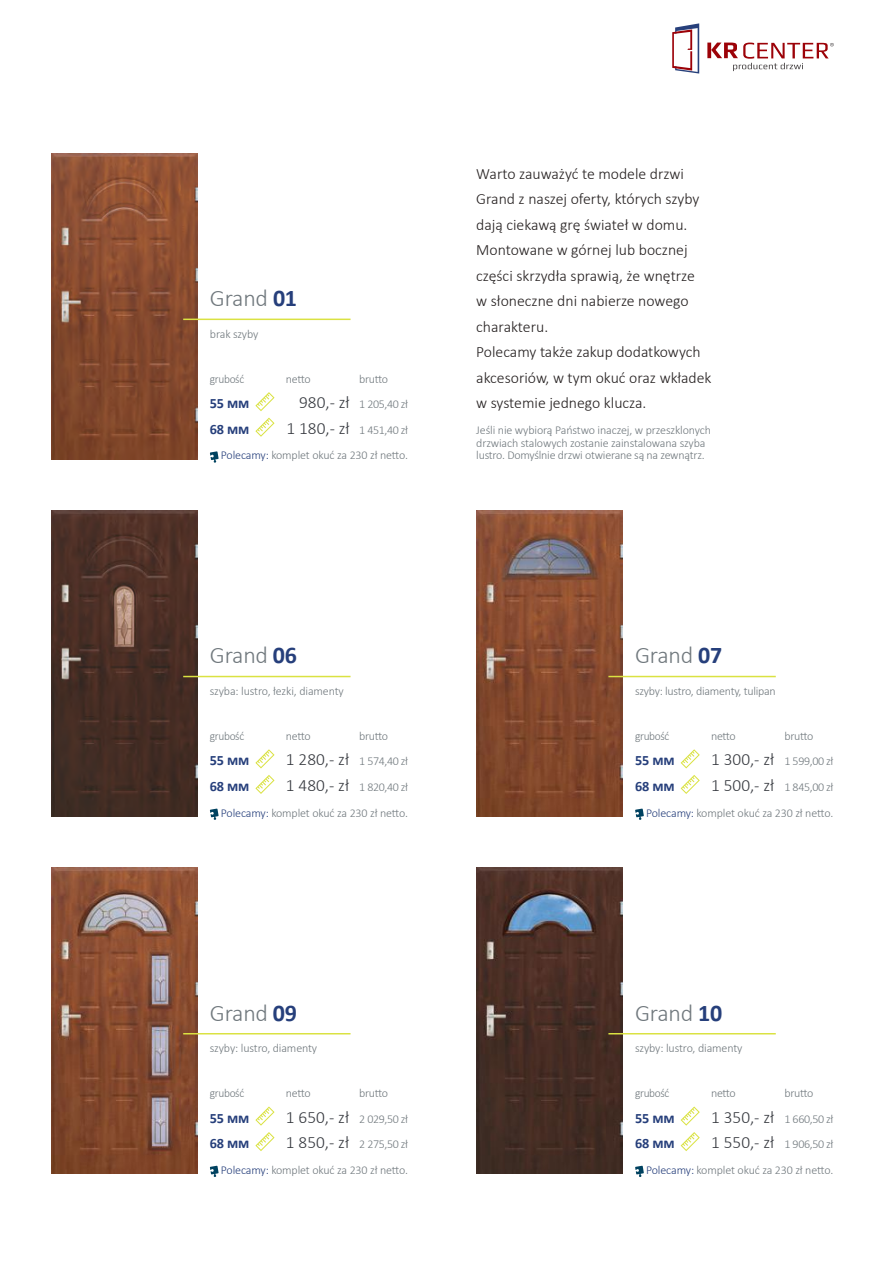
<style>
.page{position:relative;width:893px;height:1263px;background:#fff}
.page>*{position:absolute;margin:0;border:0;box-sizing:border-box;transform-origin:0 0}
.t1{font:300 24px "Calibri";letter-spacing:-.01em;color:#70787d}
.t2{font:300 17.25px "Calibri";color:#36393f}
.t3{font:300 15.75px/25.5px "Calibri";color:#241f1f}
.t4{font:700 14.25px "Calibri";letter-spacing:-.01em;color:#263f7b}
.t5{font:300 12px/12.6px "Calibri";letter-spacing:-.015em;color:#70787d}
.t6{font:300 12px "Calibri";letter-spacing:-.015em;color:#70787d;scale:.95 1}
.s1{font-weight:700;color:#263f7b}
.s2{color:#263f7b}
</style>
<div class="page">
<svg style="left:672px;top:23px;width:27px;height:51px"></svg>
<svg style="left:707px;top:43px;width:126px;height:28px"></svg>
<img style="left:476px;top:510px;width:146px;height:306px">
<img style="left:51px;top:510px;width:146px;height:306px">
<img style="left:476px;top:867px;width:146px;height:307px">
<img style="left:51px;top:867px;width:146px;height:307px">
<hr style="left:608px;top:676px;width:168px;height:1px;background:#dae242">
<hr style="left:183px;top:676px;width:168px;height:1px;background:#dae242">
<hr style="left:608px;top:1033px;width:168px;height:1px;background:#dae242">
<hr style="left:183px;top:1033px;width:168px;height:1px;background:#dae242">
<img style="left:51px;top:153px;width:146px;height:306px">
<hr style="left:183px;top:319px;width:168px;height:1px;background:#dae242">
<svg style="left:255px;top:1106px;width:20px;height:20px"></svg>
<svg style="left:255px;top:749px;width:20px;height:19px"></svg>
<svg style="left:255px;top:392px;width:20px;height:19px"></svg>
<svg style="left:681px;top:1106px;width:19px;height:20px"></svg>
<svg style="left:681px;top:749px;width:19px;height:19px"></svg>
<svg style="left:255px;top:1132px;width:20px;height:19px"></svg>
<svg style="left:255px;top:775px;width:20px;height:19px"></svg>
<svg style="left:255px;top:418px;width:20px;height:19px"></svg>
<svg style="left:681px;top:1132px;width:19px;height:19px"></svg>
<svg style="left:681px;top:775px;width:19px;height:19px"></svg>
<svg style="left:210px;top:1166px;width:9px;height:11px"></svg>
<svg style="left:635px;top:1166px;width:9px;height:11px"></svg>
<svg style="left:635px;top:809px;width:9px;height:11px"></svg>
<svg style="left:210px;top:451px;width:9px;height:12px"></svg>
<svg style="left:210px;top:809px;width:9px;height:11px"></svg>
<h1 class="t1" style="left:210px;top:283px;width:89px">Grand <span class="s1">01</span></h1>
<p class="t5" style="left:210px;top:327px;width:50px">brak szyby</p>
<p class="t6" style="left:210px;top:371px;width:38px">grubość</p>
<p class="t5" style="left:286px;top:372px;width:26px">netto</p>
<p class="t5" style="left:359px;top:372px;width:30px">brutto</p>
<p class="t4" style="left:210px;top:393px;width:41px">55 mm</p>
<h2 class="t2" style="left:299px;top:392px;width:52px">980,- zł</h2>
<p class="t5" style="left:359px;top:398px;width:50px">1 205,40 zł</p>
<p class="t4" style="left:210px;top:419px;width:41px">68 mm</p>
<h2 class="t2" style="left:287px;top:417px;width:65px">1 180,- zł</h2>
<p class="t5" style="left:359px;top:423px;width:50px">1 451,40 zł</p>
<p class="t5" style="left:221px;top:449px;width:189px"><span class="s2">Polecamy:</span> komplet okuć za 230 zł netto.</p>
<p class="t3" style="left:476px;top:160px;width:237px">Warto zauważyć te modele drzwi<br>Grand z naszej oferty, których szyby dają ciekawą grę świateł w domu.<br>Montowane w górnej lub bocznej części skrzydła sprawią, że wnętrze<br>w słoneczne dni nabierze nowego charakteru.<br>Polecamy także zakup dodatkowych akcesoriów, w tym okuć oraz wkładek w systemie jednego klucza.</p>
<p class="t5" style="left:476px;top:424px;width:236px">Jeśli nie wybiorą Państwo inaczej, w przeszklonych drzwiach stalowych zostanie zainstalowana szyba lustro. Domyślnie drzwi otwierane są na zewnątrz.</p>
<h1 class="t1" style="left:210px;top:640px;width:89px">Grand <span class="s1">06</span></h1>
<h1 class="t1" style="left:635px;top:640px;width:89px">Grand <span class="s1">07</span></h1>
<p class="t5" style="left:210px;top:684px;width:135px">szyba: lustro, łezki, diamenty</p>
<p class="t5" style="left:635px;top:684px;width:142px">szyby: lustro, diamenty, tulipan</p>
<p class="t6" style="left:210px;top:728px;width:38px">grubość</p>
<p class="t5" style="left:286px;top:729px;width:26px">netto</p>
<p class="t5" style="left:359px;top:729px;width:30px">brutto</p>
<p class="t6" style="left:635px;top:728px;width:38px">grubość</p>
<p class="t5" style="left:711px;top:729px;width:26px">netto</p>
<p class="t5" style="left:784px;top:729px;width:30px">brutto</p>
<p class="t4" style="left:210px;top:751px;width:41px">55 mm</p>
<h2 class="t2" style="left:286px;top:749px;width:65px">1 280,- zł</h2>
<p class="t5" style="left:359px;top:755px;width:50px">1 574,40 zł</p>
<p class="t4" style="left:635px;top:751px;width:41px">55 mm</p>
<h2 class="t2" style="left:711px;top:749px;width:65px">1 300,- zł</h2>
<p class="t5" style="left:784px;top:755px;width:50px">1 599,00 zł</p>
<p class="t4" style="left:210px;top:776px;width:41px">68 mm</p>
<h2 class="t2" style="left:286px;top:774px;width:65px">1 480,- zł</h2>
<p class="t5" style="left:359px;top:780px;width:50px">1 820,40 zł</p>
<p class="t4" style="left:635px;top:776px;width:41px">68 mm</p>
<h2 class="t2" style="left:711px;top:774px;width:65px">1 500,- zł</h2>
<p class="t5" style="left:784px;top:780px;width:50px">1 845,00 zł</p>
<p class="t5" style="left:221px;top:806px;width:189px"><span class="s2">Polecamy:</span> komplet okuć za 230 zł netto.</p>
<p class="t5" style="left:646px;top:806px;width:189px"><span class="s2">Polecamy:</span> komplet okuć za 230 zł netto.</p>
<h1 class="t1" style="left:210px;top:998px;width:89px">Grand <span class="s1">09</span></h1>
<h1 class="t1" style="left:635px;top:998px;width:89px">Grand <span class="s1">10</span></h1>
<p class="t5" style="left:210px;top:1041px;width:109px">szyby: lustro, diamenty</p>
<p class="t5" style="left:635px;top:1041px;width:109px">szyby: lustro, diamenty</p>
<p class="t6" style="left:210px;top:1086px;width:38px">grubość</p>
<p class="t5" style="left:286px;top:1087px;width:26px">netto</p>
<p class="t5" style="left:359px;top:1087px;width:30px">brutto</p>
<p class="t6" style="left:635px;top:1086px;width:38px">grubość</p>
<p class="t5" style="left:711px;top:1087px;width:26px">netto</p>
<p class="t5" style="left:784px;top:1087px;width:30px">brutto</p>
<p class="t4" style="left:210px;top:1108px;width:41px">55 mm</p>
<h2 class="t2" style="left:286px;top:1106px;width:65px">1 650,- zł</h2>
<p class="t5" style="left:359px;top:1112px;width:50px">2 029,50 zł</p>
<p class="t4" style="left:635px;top:1108px;width:41px">55 mm</p>
<h2 class="t2" style="left:711px;top:1106px;width:65px">1 350,- zł</h2>
<p class="t5" style="left:784px;top:1112px;width:50px">1 660,50 zł</p>
<p class="t4" style="left:210px;top:1133px;width:41px">68 mm</p>
<h2 class="t2" style="left:286px;top:1132px;width:65px">1 850,- zł</h2>
<p class="t5" style="left:359px;top:1138px;width:50px">2 275,50 zł</p>
<p class="t4" style="left:635px;top:1133px;width:41px">68 mm</p>
<h2 class="t2" style="left:711px;top:1132px;width:65px">1 550,- zł</h2>
<p class="t5" style="left:784px;top:1138px;width:50px">1 906,50 zł</p>
<p class="t5" style="left:221px;top:1163px;width:189px"><span class="s2">Polecamy:</span> komplet okuć za 230 zł netto.</p>
<p class="t5" style="left:646px;top:1163px;width:189px"><span class="s2">Polecamy:</span> komplet okuć za 230 zł netto.</p>
</div>
